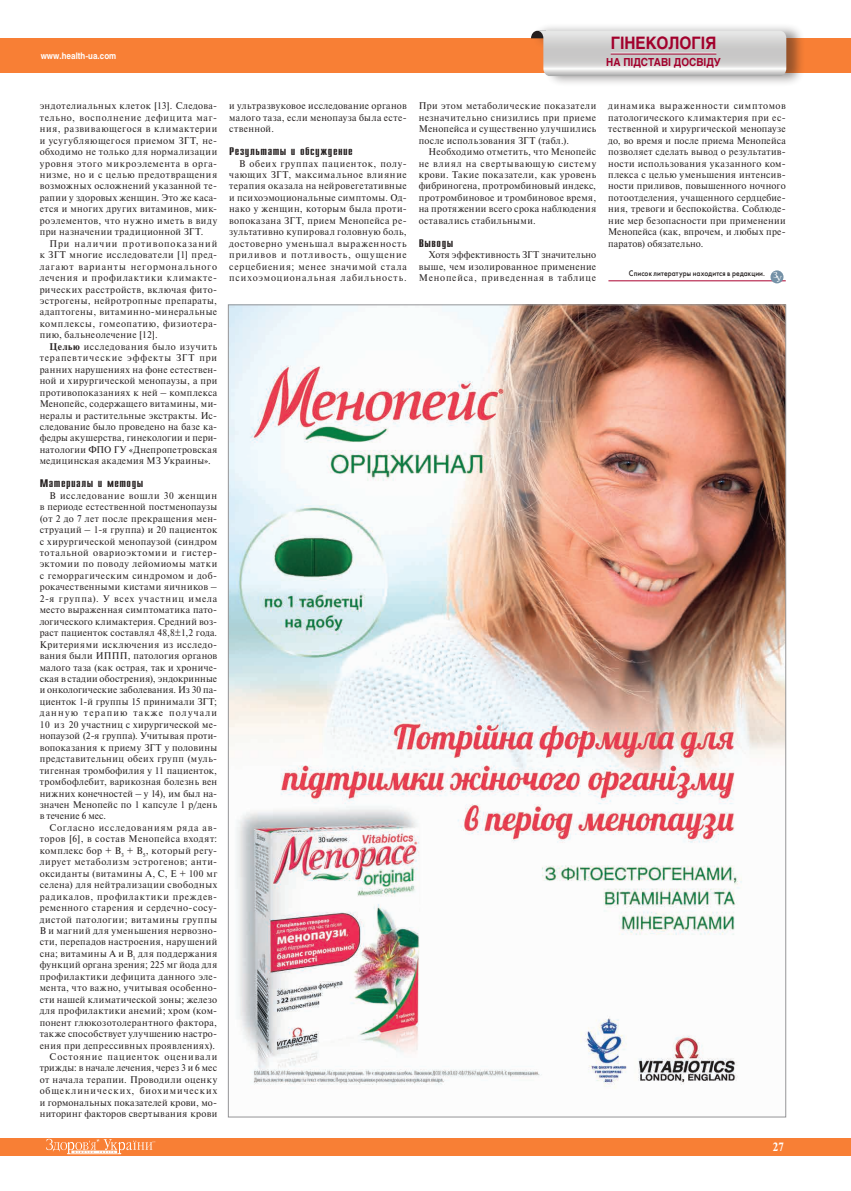
<style>
.page{position:relative;width:851px;height:1191px;background:#fff}
.page>*{position:absolute;margin:0;border:0;box-sizing:border-box;transform-origin:0 0}
.t1{font:700 17px "Helios";color:#a2002c;scale:.9 1}
.t2{font:700 12px "Newton C";color:#fff;scale:.9 1}
.t3{font:11px "Compact C";letter-spacing:.03em;color:#241f1f;scale:1.5 1}
.t4{font:700 11px "Helios";color:#a2002c;scale:.9 1}
.t5{font:9.7px/11.4px "Newton C";letter-spacing:.045em;color:#241f1f;text-align:justify}
.t6{font:700 9px "Helios";letter-spacing:.005em;color:#fff;scale:.88 1}
.t7{font:8.6px "Newton C";color:#fff;scale:.95 1}
.t8{font:8px "Futuris C";letter-spacing:.02em;color:#241f1f;scale:.9 1}
.s1{font-weight:700}
.s2{font-family:"Newton C";font-size:8.6px;color:#fff}
</style>
<div class="page">
<div style="left:0;top:1138px;width:14px;height:17px;background:#f87f35"></div>
<div style="left:14px;top:1138px;width:836px;height:17px;background:#f87f35"></div>
<div style="left:0;top:38px;width:14px;height:34px;background:#f87f35"></div>
<div style="left:14px;top:38px;width:836px;height:34px;background:#f87f35"></div>
<div style="left:532px;top:22px;width:273px;height:65px;background:#241f1f;opacity:.46"></div>
<svg style="left:531px;top:31px;width:255px;height:45px;background:#d4cfcb"></svg>
<hr style="left:610px;top:53px;width:106px;height:1px;background:#fff">
<hr style="left:610px;top:54px;width:106px;height:1px;background:#a2002c">
<svg style="left:46px;top:1138px;width:109px;height:16px"></svg>
<img style="left:230px;top:306px;width:553px;height:782px">
<hr style="left:608px;top:280px;width:177px;height:1px;background:#aa002f">
<div style="left:770px;top:270px;width:13px;height:13px;background:#7491a7;border-radius:50%"></div>
<p class="t6" style="left:41px;top:50px;width:87px">www.health-ua.com</p>
<h1 class="t1" style="left:610px;top:33px;width:119px">ГІНЕКОЛОГІЯ</h1>
<p class="t4" style="left:606px;top:56px;width:129px">НА ПІДСТАВІ ДОСВІДУ</p>
<p class="t5" style="left:40px;top:100px;width:179px;text-align:left">эндотелиальных клеток [13]. Следова&shy;тельно, восполнение дефицита маг&shy;ния, развивающегося в климактерии и усугубляющегося приемом ЗГТ, не&shy;обходимо не только для нормализации уровня этого микроэлемента в орга&shy;низме, но и с целью предотвращения возможных осложнений указанной те&shy;рапии у здоровых женщин. Это же каса&shy;ется и многих других витаминов, мик&shy;роэлементов, что нужно иметь в виду при назначении традиционной ЗГТ.</p>
<p class="t5" style="left:40px;top:238px;width:179px;text-indent:10px">При наличии противопоказаний к ЗГТ многие исследователи [1] пред&shy;лагают варианты негормонального лечения и профилактики климакте&shy;рических расстройств, включая фито&shy;эстрогены, нейротропные препараты, адаптогены, витаминно-минеральные комплексы, гомеопатию, физиотера&shy;пию, бальнеолечение [12].</p>
<p class="t5" style="left:40px;top:341px;width:179px;text-indent:10px"><span class="s1">Целью</span> исследования было изучить терапевтические эффекты ЗГТ при ранних нарушениях на фоне естествен&shy;ной и хирургической менопаузы, а при противопоказаниях к ней – комплекса Менопейс, содержащего витамины, ми&shy;нералы и растительные экстракты. Ис&shy;следование было проведено на базе ка&shy;федры акушерства, гинекологии и пери&shy;натологии ФПО ГУ «Днепропетровская медицинская академия МЗ Украины».</p>
<p class="t3" style="left:40px;top:478px;width:71px">Материалы и методы</p>
<p class="t5" style="left:40px;top:490px;width:179px;text-align:left;text-indent:10px">В исследование вошли 30 женщин в периоде естественной постменопаузы (от 2 до 7 лет после прекращения мен&shy;струаций – 1-я группа) и 20 пациенток с хирургической менопаузой (синдром тотальной овариоэктомии и гистер&shy;эктомии по поводу лейомиомы матки с геморрагическим синдромом и доб&shy;рокачественными кистами яичников – 2-я группа). У всех участниц имела место выраженная симптоматика пато&shy;логического климактерия. Средний воз&shy;раст пациенток составлял 48,8±1,2 года.<br>Критериями исключения из исследо&shy;вания были ИППП, патология органов малого таза (как острая, так и хрониче&shy;ская в стадии обострения), эндокринные и онкологические заболевания. Из 30 па&shy;циенток 1-й группы 15 принимали ЗГТ; данную терапию также получали 10 из 20 участниц с хирургической ме&shy;нопаузой (2-я группа). Учитывая проти&shy;вопоказания к приему ЗГТ у половины представительниц обеих групп (муль&shy;тигенная тромбофилия у 11 пациенток, тромбофлебит, варикозная болезнь вен нижних конечностей – у 14), им был на&shy;значен Менопейс по 1 капсуле 1 р/день в течение 6 мес.</p>
<p class="t5" style="left:40px;top:822px;width:179px;text-align:right">Согласно исследованиям ряда ав&shy;торов [6], в состав Менопейса входят: комплекс бор + В<sub>3</sub> + В<sub>5</sub>, который регу&shy;лирует метаболизм эстрогенов; анти&shy;оксиданты (витамины А, С, Е + 100 мг селена) для нейтрализации свободных радикалов, профилактики преждев&shy;ременного старения и сердечно-сосу&shy;дистой патологии; витамины группы В и магний для уменьшения нервозно&shy;сти, перепадов настроения, нарушений сна; витамины А и В<sub>1</sub> для поддержания функций органа зрения; 225 мг йода для профилактики дефицита данного эле&shy;мента, что важно, учитывая особенно&shy;сти нашей климатической зоны; железо для профилактики анемий; хром (ком&shy;понент глюкозотолерантного фактора, также способствует улучшению настро&shy;ения при депрессивных проявлениях).<br>Состояние пациенток оценивали трижды: в начале лечения, через 3 и 6 мес от начала терапии. Проводили оценку общеклинических, биохимических и гормональных показателей крови, мо&shy;ниторинг факторов свертывания крови</p>
<p class="t5" style="left:229px;top:100px;width:179px">и ультразвуковое исследование органов малого таза, если менопауза была есте&shy;ственной.</p>
<p class="t3" style="left:229px;top:146px;width:84px">Результаты и обсуждение</p>
<p class="t5" style="left:229px;top:158px;width:179px;text-indent:10px">В обеих группах пациенток, полу&shy;чающих ЗГТ, максимальное влияние терапия оказала на нейровегетативные и психоэмоциональные симптомы. Од&shy;нако у женщин, которым была проти&shy;вопоказана ЗГТ, прием Менопейса ре&shy;зультативно купировал головную боль, достоверно уменьшал выраженность приливов и потливость, ощущение серцебиения; менее значимой стала психоэмоциональная лабильность.</p>
<p class="t5" style="left:418px;top:100px;width:179px">При этом метаболические показатели незначительно снизились при приеме Менопейса и существенно улучшились после использования ЗГТ (табл.).</p>
<p class="t5" style="left:418px;top:146px;width:179px;text-indent:10px">Необходимо отметить, что Менопейс не влиял на свертывающую систему крови. Такие показатели, как уровень фибриногена, протромбиновый индекс, протромбиновое и тромбиновое время, на протяжении всего срока наблюдения оставались стабильными.</p>
<p class="t3" style="left:418px;top:237px;width:25px">Выводы</p>
<p class="t5" style="left:418px;top:249px;width:179px;text-indent:10px">Хотя эффективность ЗГТ значительно выше, чем изолированное применение Менопейса, приведенная в таблице</p>
<p class="t5" style="left:608px;top:100px;width:179px">динамика выраженности симптомов патологического климактерия при ес&shy;тественной и хирургической менопаузе до, во время и после приема Менопейса позволяет сделать вывод о результатив&shy;ности использования указанного ком&shy;плекса с целью уменьшения интенсив&shy;ности приливов, повышенного ночного потоотделения, учащенного сердцебие&shy;ния, тревоги и беспокойства. Соблюде&shy;ние мер безопасности при применении Менопейса (как, впрочем, и любых пре&shy;паратов) обязательно.</p>
<p class="t8" style="left:629px;top:268px;width:167px">Список литературы находится в редакции. <span class="s2">З</span></p>
<p class="t7" style="left:775px;top:275px;width:7px">У</p>
<p class="t2" style="left:772px;top:1140px;width:14px">27</p>
</div>
